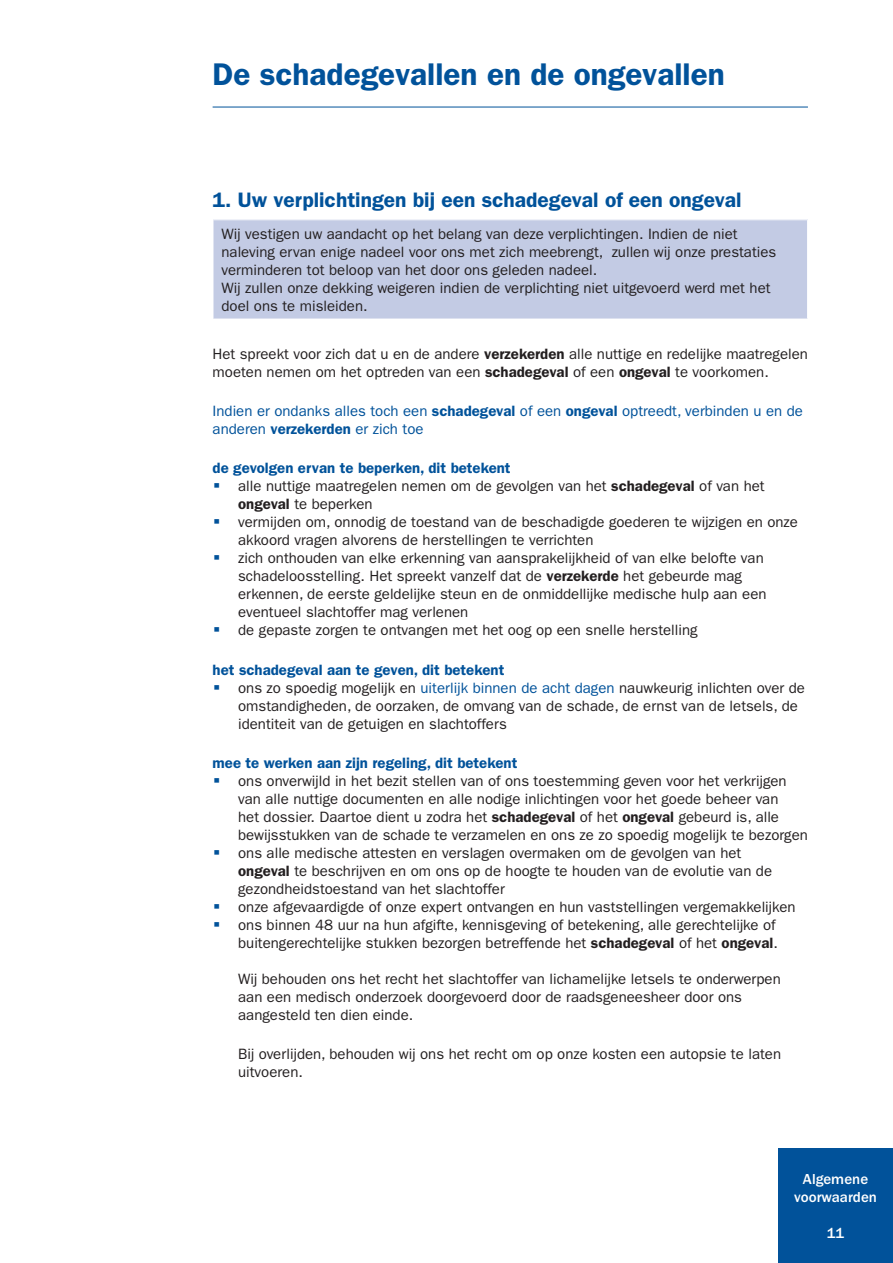
<style>
.page{position:relative;width:893px;height:1263px;background:#fff}
.page>*{position:absolute;margin:0;border:0;box-sizing:border-box;transform-origin:0 0}
._2_-_heading_1_boven{font:600 31.5px "ITC Franklin Gothic Std";color:#01529a}
._2_-_Hoofdstuk{font:600 21px "ITC Franklin Gothic Std";color:#01529a}
._2_-_Body_no_space{font:15px/18px "ITC Franklin Gothic Std";color:#231f20}
._2_-_Body{font:15px/18px "ITC Franklin Gothic Std";color:#231f20}
._2_-_Body_pantone_me{font:600 15px "ITC Franklin Gothic Std";color:#01529a}
._2_-_Body_pantone{font:15px/18px "ITC Franklin Gothic Std";color:#01529a}
.t1{font:500 15px/18px "ITC Franklin Gothic Std";color:#fff;text-align:center}
.s1{font-weight:600}
.s2{color:#01529a}
</style>
<div class="page">
<div style="left:778px;top:1148px;width:115px;height:115px;background:#01529a"></div>
<hr style="left:213px;top:107px;width:595px;height:1px;background:#01529a">
<div style="left:213px;top:220px;width:594px;height:99px;background:#c3cbe4"></div>
<hr style="left:213px;top:220px;width:1px;height:99px;background:#fff">
<p class="_2_-_heading_1_boven" style="left:213px;top:56px;width:514px">De schadegevallen en de ongevallen</p>
<p class="_2_-_Hoofdstuk" style="left:213px;top:187px;width:531px">1. Uw verplichtingen bij een schadegeval of een ongeval</p>
<p class="_2_-_Body_no_space" style="left:221px;top:225px;width:556px">Wij vestigen uw aandacht op het belang van deze verplichtingen. Indien de niet naleving ervan enige nadeel voor ons met zich meebrengt, zullen wij onze prestaties verminderen tot beloop van het door ons geleden nadeel.</p>
<p class="_2_-_Body" style="left:221px;top:279px;width:551px">Wij zullen onze dekking weigeren indien de verplichting niet uitgevoerd werd met het doel ons te misleiden.</p>
<p class="_2_-_Body" style="left:213px;top:345px;width:597px">Het spreekt voor zich dat u en de andere <span class="s1">verzekerden</span> alle nuttige en redelijke maatregelen moeten nemen om het optreden van een <span class="s1">schadegeval</span> of een <span class="s1">ongeval</span> te voorkomen.</p>
<p class="_2_-_Body_pantone" style="left:213px;top:402px;width:592px">Indien er ondanks alles toch een <span class="s1">schadegeval</span> of een <span class="s1">ongeval</span> optreedt, verbinden u en de anderen <span class="s1">verzekerden</span> er zich toe</p>
<p class="_2_-_Body_pantone_me" style="left:213px;top:459px;width:300px">de gevolgen ervan te beperken, dit betekent</p>
<p class="_2_-_Body_no_space" style="left:238px;top:477px;width:528px">alle nuttige maatregelen nemen om de gevolgen van het <span class="s1">schadegeval</span> of van het <span class="s1">ongeval</span> te beperken</p>
<p class="_2_-_Body_no_space" style="left:238px;top:513px;width:561px">vermijden om, onnodig de toestand van de beschadigde goederen te wijzigen en onze akkoord vragen alvorens de herstellingen te verrichten</p>
<p class="_2_-_Body_no_space" style="left:238px;top:549px;width:530px">zich onthouden van elke erkenning van aansprakelijkheid of van elke belofte van schadeloosstelling. Het spreekt vanzelf dat de <span class="s1">verzekerde</span> het gebeurde mag erkennen, de eerste geldelijke steun en de onmiddellijke medische hulp aan een eventueel slachtoffer mag verlenen</p>
<p class="_2_-_Body_no_space" style="left:238px;top:621px;width:461px">de gepaste zorgen te ontvangen met het oog op een snelle herstelling</p>
<p class="_2_-_Body_pantone_me" style="left:213px;top:660px;width:293px">het schadegeval aan te geven, dit betekent</p>
<p class="_2_-_Body_no_space" style="left:238px;top:678px;width:568px">ons zo spoedig mogelijk en <span class="s2">uiterlijk binnen de acht dagen</span> nauwkeurig inlichten over de omstandigheden, de oorzaken, de omvang van de schade, de ernst van de letsels, de identiteit van de getuigen en slachtoffers</p>
<p class="_2_-_Body_pantone_me" style="left:213px;top:754px;width:306px">mee te werken aan zijn regeling, dit betekent</p>
<p class="_2_-_Body_no_space" style="left:238px;top:772px;width:571px">ons onverwijld in het bezit stellen van of ons toestemming geven voor het verkrijgen van alle nuttige documenten en alle nodige inlichtingen voor het goede beheer van<br>het dossier. Daartoe dient u zodra het <span class="s1">schadegeval</span> of het <span class="s1">ongeval</span> gebeurd is, alle bewijsstukken van de schade te verzamelen en ons ze zo spoedig mogelijk te bezorgen</p>
<p class="_2_-_Body_no_space" style="left:238px;top:844px;width:535px">ons alle medische attesten en verslagen overmaken om de gevolgen van het <span class="s1">ongeval</span> te beschrijven en om ons op de hoogte te houden van de evolutie van de gezondheidstoestand van het slachtoffer</p>
<p class="_2_-_Body_no_space" style="left:238px;top:898px;width:559px">onze afgevaardigde of onze expert ontvangen en hun vaststellingen vergemakkelijken</p>
<p class="_2_-_Body_no_space" style="left:238px;top:916px;width:541px">ons binnen 48 uur na hun afgifte, kennisgeving of betekening, alle gerechtelijke of buitengerechtelijke stukken bezorgen betreffende het <span class="s1">schadegeval</span> of het <span class="s1">ongeval</span>.</p>
<p class="_2_-_Body" style="left:238px;top:970px;width:544px">Wij behouden ons het recht het slachtoffer van lichamelijke letsels te onderwerpen aan een medisch onderzoek doorgevoerd door de raadsgeneesheer door ons aangesteld ten dien einde.</p>
<p class="_2_-_Body" style="left:238px;top:1045px;width:544px">Bij overlijden, behouden wij ons het recht om op onze kosten een autopsie te laten uitvoeren.</p>
<p class="t1" style="left:794px;top:1170px;width:84px">Algemene voorwaarden</p>
<p class="t1" style="left:827px;top:1224px;width:19px">11</p>
</div>
